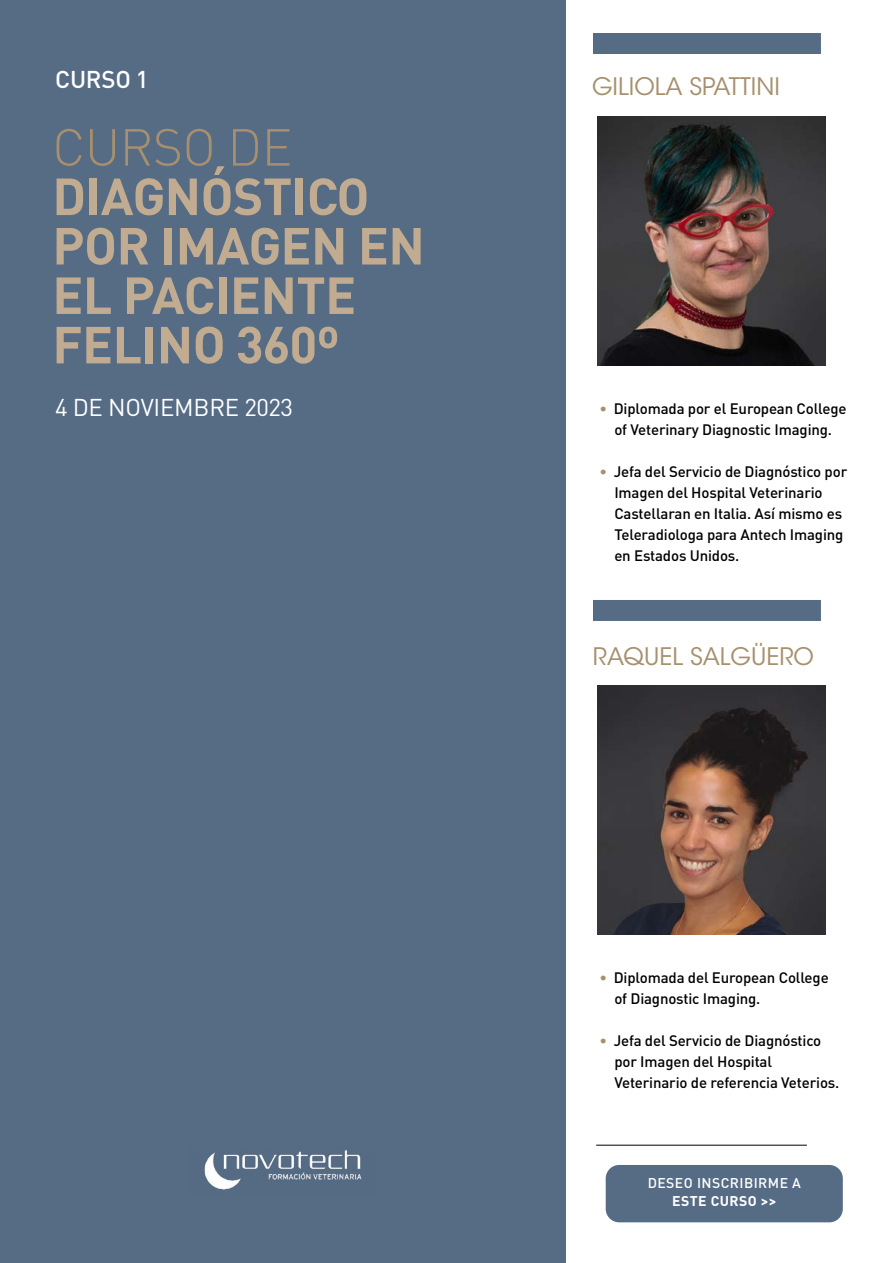
<style>
.page{position:relative;width:893px;height:1263px;background:#fff}
.page>*{position:absolute;margin:0;border:0;box-sizing:border-box;transform-origin:0 0}
.t1{font:700 51.3px/49.5px "DIN Pro";letter-spacing:-.01em;color:#c2ac91}
.t2{font:300 51.3px "DIN Pro";letter-spacing:-.01em;color:#a6906d}
.t3{font:24px "ITC Avant Garde Std";color:#a6906d}
.t4{font:24px "DIN Pro";letter-spacing:-.01em;color:#fff}
.t5{font:500 24px "DIN Pro";letter-spacing:-.01em;color:#fff}
.t6{font:500 15px/21px "DIN Pro";letter-spacing:-.01em;color:#000}
.t7{font:500 13.95px "DIN Pro";letter-spacing:.03em;color:#fff}
.t8{font:700 13.95px "DIN Pro";letter-spacing:.03em;color:#fff}
.s1{color:#a6906d}
</style>
<div class="page">
<div style="left:0;top:0;width:566px;height:1263px;background:#566c85"></div>
<hr style="left:596px;top:1145px;width:211px;height:1px;background:#000">
<img style="left:597px;top:117px;width:228px;height:249px">
<img style="left:597px;top:685px;width:228px;height:249px">
<div style="left:606px;top:1165px;width:237px;height:57px;background:#566c85;border-radius:13px"></div>
<div style="left:593px;top:33px;width:228px;height:21px;background:#566c85"></div>
<div style="left:593px;top:600px;width:228px;height:21px;background:#566c85"></div>
<img style="left:204px;top:1150px;width:158px;height:40px">
<h2 class="t5" style="left:55px;top:63px;width:95px">CURSO 1</h2>
<h1 class="t2" style="left:52px;top:112px;width:241px">CURSO DE</h1>
<h1 class="t1" style="left:52px;top:170px;width:374px">DIAGNÓSTICO<br>POR IMAGEN EN<br>EL PACIENTE<br>FELINO 360º</h1>
<h2 class="t4" style="left:55px;top:391px;width:240px">4 DE NOVIEMBRE 2023</h2>
<h2 class="t3" style="left:592px;top:72px;width:189px">GILIOLA SPATTINI</h2>
<p class="t6" style="left:599px;top:398px;width:249px;text-align:center"><span class="s1">•</span> Diplomada por el European College of Veterinary Diagnostic Imaging.</p>
<p class="t6" style="left:614px;top:461px;width:234px;text-indent:-15px"><span class="s1">•</span> Jefa del Servicio de Diagnóstico por<br>Imagen del Hospital Veterinario<br>Castellaran en Italia. Así mismo es<br>Teleradiologa para Antech Imaging en Estados Unidos.</p>
<h2 class="t3" style="left:593px;top:641px;width:222px">RAQUEL SALGÜERO</h2>
<p class="t6" style="left:614px;top:966px;width:216px;text-indent:-15px"><span class="s1">•</span> Diplomada del European College of Diagnostic Imaging.</p>
<p class="t6" style="left:614px;top:1029px;width:227px;text-indent:-15px"><span class="s1">•</span> Jefa del Servicio de Diagnóstico por Imagen del Hospital<br>Veterinario de referencia Veterios.</p>
<p class="t7" style="left:648px;top:1173px;width:155px">DESEO INSCRIBIRME A</p>
<p class="t8" style="left:672px;top:1191px;width:106px">ESTE CURSO &gt;&gt;</p>
</div>
